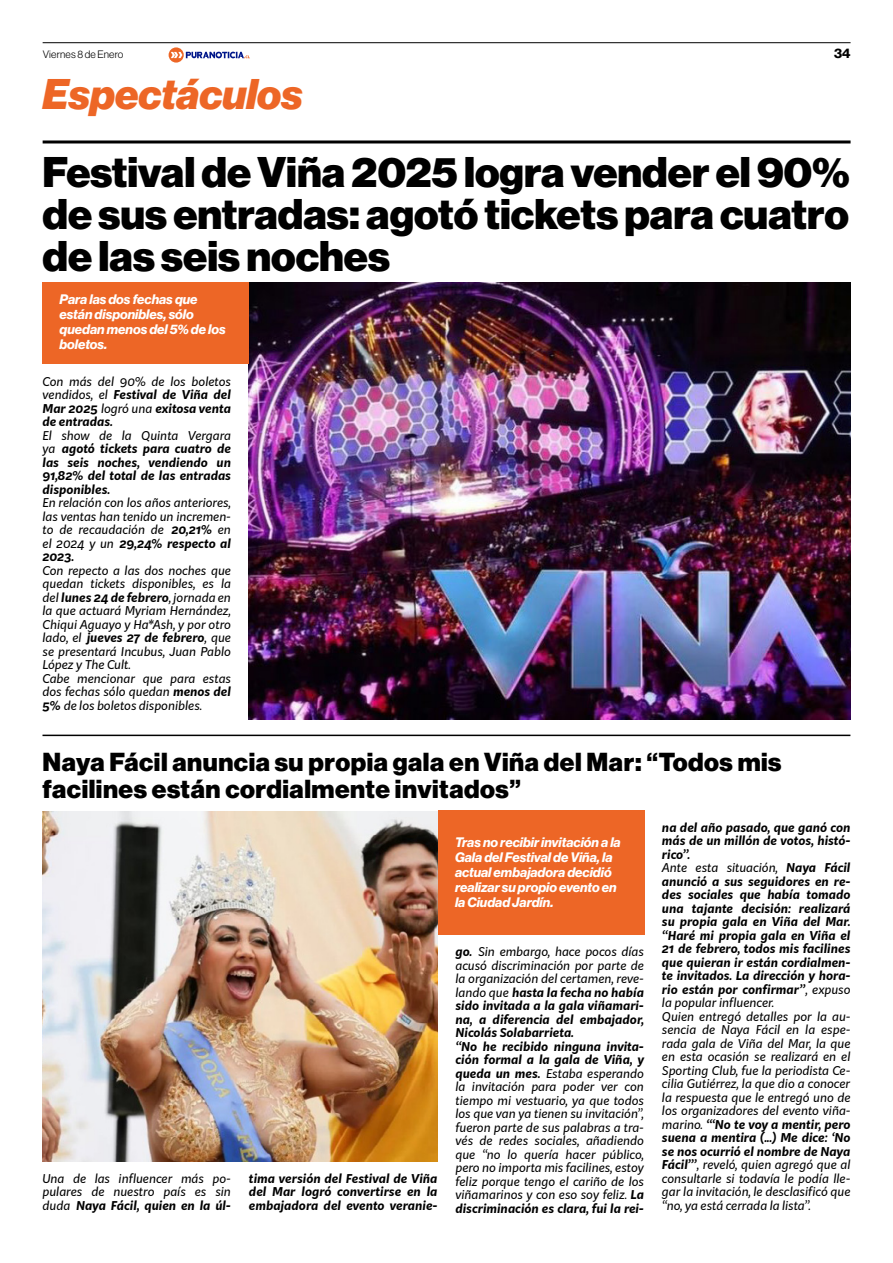
<style>
.page{position:relative;width:893px;height:1263px;background:#fff}
.page>*{position:absolute;margin:0;border:0;box-sizing:border-box;transform-origin:0 0}
.t1{font:900 42px/42px "Neue Haas Display";color:#000;text-align:justify}
.t2{font:italic 900 42px "Neue Haas Display";color:#ed6626}
.t3{font:900 25.5px/27px "Neue Haas Display";letter-spacing:.02em;color:#000}
.t4{font:italic 700 13.5px/15px "Neue Haas Display";color:#fff}
.t5{font:13.5px "N Haas Grotesk DS Pro 75 Bd";color:#000}
.t6{font:italic 12px/13.5px "Kit Sans";color:#000}
.t7{font:italic 700 12px/13.5px "Kit Sans";color:#000;text-align:justify}
.t8{font:10.5px "N Haas Grotesk DS Pro 45 Lt";letter-spacing:.02em;color:#000}
.s1{font-weight:400}
.s2{font-weight:700}
</style>
<div class="page">
<hr style="left:43px;top:140px;width:808px;height:3px;background:#000">
<svg style="left:169px;top:47px;width:81px;height:16px"></svg>
<hr style="left:43px;top:42px;width:808px;height:1px;background:#000">
<hr style="left:42px;top:735px;width:808px;height:1px;background:#000">
<img style="left:43px;top:811px;width:395px;height:350px">
<div style="left:438px;top:810px;width:206px;height:124px;background:#ed6626"></div>
<img style="left:249px;top:283px;width:601px;height:437px">
<div style="left:43px;top:283px;width:206px;height:81px;background:#ed6626"></div>
<p class="t8" style="left:43px;top:49px;width:82px">Viernes 8 de Enero</p>
<p class="t5" style="left:834px;top:45px;width:18px">34</p>
<h1 class="t2" style="left:43px;top:70px;width:262px">Espectáculos</h1>
<h1 class="t1" style="left:43px;top:152px;width:809px">Festival de Viña 2025 logra vender el 90% de sus entradas: agotó tickets para cuatro de las seis noches</h1>
<p class="t4" style="left:60px;top:292px;width:168px">Para las dos fechas que están disponibles, sólo quedan menos del 5% de los boletos.</p>
<p class="t7" style="left:43px;top:374px;width:190px"><span class="s1">Con más del 90% de los boletos vendidos, el</span> Festival de Viña del Mar 2025 <span class="s1">logró una</span> exitosa venta de entradas.</p>
<p class="t7" style="left:43px;top:428px;width:190px"><span class="s1">El show de la Quinta Vergara ya</span> agotó tickets para cuatro de las seis noches, vendiendo un 91,82% del total de las entradas disponibles.</p>
<p class="t6" style="left:43px;top:495px;width:190px;text-align:justify">En relación con los años anteriores, las ventas han tenido un incremen&shy;to de recaudación de <span class="s2">20,21%</span> en el 2024 y un <span class="s2">29,24% respecto al 2023.</span></p>
<p class="t6" style="left:43px;top:563px;width:190px">Con repecto a las dos noches que quedan tickets disponibles, es la del <span class="s2">lunes 24 de febrero</span>, jornada en la que actuará Myriam Hernández,<br>Chiqui Aguayo y Ha*Ash, y por otro lado, el <span class="s2">jueves 27 de febrero</span>, que se presentará Incubus, Juan Pablo<br>López y The Cult.<br>Cabe mencionar que para estas dos fechas sólo quedan <span class="s2">menos del<br>5%</span> de los boletos disponibles.</p>
<h2 class="t3" style="left:43px;top:749px;width:741px">Naya Fácil anuncia su propia gala en Viña del Mar: “Todos mis facilines están cordialmente invitados”</h2>
<p class="t4" style="left:455px;top:835px;width:167px">Tras no recibir invitación a la<br>Gala del Festival de Viña, la actual embajadora decidió realizar su propio evento en la Ciudad Jardín.</p>
<p class="t6" style="left:662px;top:820px;width:190px"><span class="s2">na del año pasado, que ganó con más de un millón de votos, histó&shy;rico”.<br></span>Ante esta situación, <span class="s2">Naya Fácil anunció a sus seguidores en re&shy;des sociales que había tomado una tajante decisión: realizará su propia gala en Viña del Mar. “Haré mi propia gala en Viña el<br>21 de febrero, todos mis facilines que quieran ir están cordialmen&shy;te invitados. La dirección y hora&shy;rio están por confirmar”</span>, expuso la popular influencer.<br>Quien entregó detalles por la au&shy;sencia de Naya Fácil en la espe&shy;rada gala de Viña del Mar, la que en esta ocasión se realizará en el<br>Sporting Club, fue la periodista Ce&shy;cilia Gutiérrez, la que dio a conocer la respuesta que le entregó uno de los organizadores del evento viña&shy;marino. <span class="s2">“‘No te voy a mentir, pero suena a mentira (...) Me dice: ‘No se nos ocurrió el nombre de Naya<br>Fácil”’</span>, reveló, quien agregó que al consultarle si todavía le podía lle&shy;gar la invitación, le desclasificó que “no, ya está cerrada la lista”.</p>
<p class="t6" style="left:455px;top:944px;width:190px"><span class="s2">go.</span> Sin embargo, hace pocos días acusó discriminación por parte de la organización del certamen, reve&shy;lando que <span class="s2">hasta la fecha no había sido invitada a la gala viñamari&shy;na, a diferencia del embajador,<br>Nicolás Solabarrieta.<br>“No he recibido ninguna invita&shy;ción formal a la gala de Viña, y queda un mes.</span> Estaba esperando la invitación para poder ver con tiempo mi vestuario, ya que todos los que van ya tienen su invitación”, fueron parte de sus palabras a tra&shy;vés de redes sociales, añadiendo que “no lo quería hacer público, pero no importa mis facilines, estoy feliz porque tengo el cariño de los viñamarinos y con eso soy feliz. <span class="s2">La discriminación es clara, fui la rei-</span></p>
<p class="t6" style="left:42px;top:1171px;width:190px;text-align:justify">Una de las influencer más po&shy;pulares de nuestro país es sin duda <span class="s2">Naya Fácil, quien en la úl-</span></p>
<p class="t7" style="left:249px;top:1170px;width:190px">tima versión del Festival de Viña del Mar logró convertirse en la embajadora del evento veranie-</p>
</div>
